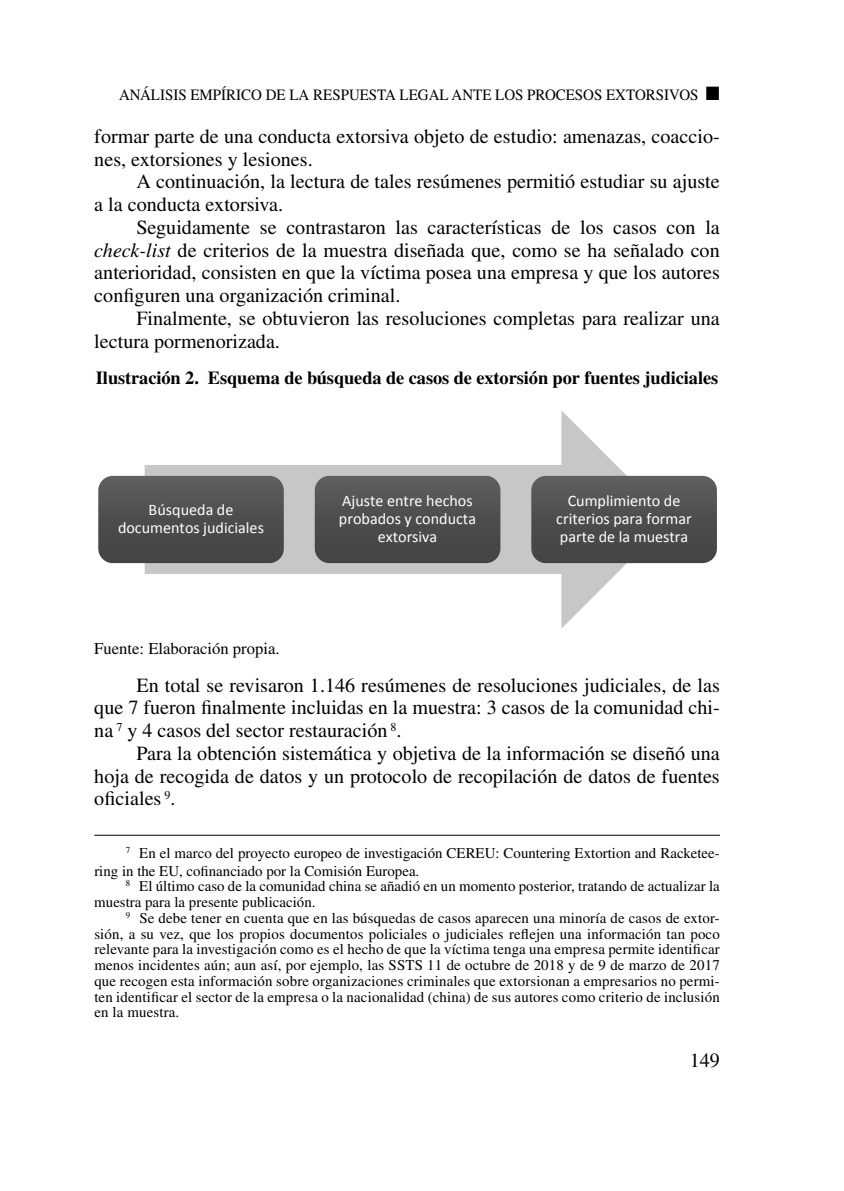
<style>
.page{position:relative;width:844px;height:1191px;background:#fff}
.page>*{position:absolute;margin:0;border:0;box-sizing:border-box;transform-origin:0 0}
.GENERAL-PARRAFO-1{font:20.12px/22.8px "Times LT Std";color:#000}
.GENERAL-PARRAFO-1-AN{font:20.12px/22.8px "Times LT Std";color:#000;text-align:justify}
.TABLA-TITULO{font:700 18.38px "Times LT Std";letter-spacing:-.005em;color:#000}
.TABLA-FUENTE{font:16.62px "Times LT Std";color:#000}
.t1{font:16.1px/17.7px "Calibri";color:#fff;text-align:center}
.t2{font:15.75px "Times LT Std";color:#000;scale:.95 1}
.CITAS-PARRAFO-1{font:14.88px/15.8px "Times LT Std";letter-spacing:.01em;color:#000}
.s1{font-style:italic}
</style>
<div class="page">
<svg style="left:145px;top:410px;width:525px;height:218px"></svg>
<img style="left:98px;top:476px;width:186px;height:87px">
<img style="left:315px;top:476px;width:185px;height:87px">
<img style="left:531px;top:476px;width:185px;height:87px">
<hr style="left:94px;top:834px;width:625px;height:1px;background:#000">
<p class="t2" style="left:119px;top:86px;width:633px">ANÁLISIS EMPÍRICO DE LA RESPUESTA LEGAL ANTE LOS PROCESOS EXTORSIVOS ■</p>
<p class="GENERAL-PARRAFO-1" style="left:94px;top:125px;width:627px">formar parte de una conducta extorsiva objeto de estudio: amenazas, coaccio&shy;nes, extorsiones y lesiones.</p>
<p class="GENERAL-PARRAFO-1" style="left:94px;top:170px;width:626px;text-indent:42px">A continuación, la lectura de tales resúmenes permitió estudiar su ajuste a la conducta extorsiva.</p>
<p class="GENERAL-PARRAFO-1" style="left:94px;top:216px;width:627px;text-align:justify;text-indent:42px">Seguidamente se contrastaron las características de los casos con la <span class="s1">check-list</span> de criterios de la muestra diseñada que, como se ha señalado con anterioridad, consisten en que la víctima posea una empresa y que los autores configuren una organización criminal.</p>
<p class="GENERAL-PARRAFO-1" style="left:94px;top:307px;width:627px;text-indent:42px">Finalmente, se obtuvieron las resoluciones completas para realizar una lectura pormenorizada.</p>
<p class="TABLA-TITULO" style="left:96px;top:366px;width:623px">Ilustración 2. Esquema de búsqueda de casos de extorsión por fuentes judiciales</p>
<p class="t1" style="left:118px;top:500px;width:147px">Búsqueda de documentos judiciales</p>
<p class="t1" style="left:339px;top:491px;width:139px">Ajuste entre hechos probados y conducta extorsiva</p>
<p class="t1" style="left:556px;top:491px;width:137px">Cumplimiento de criterios para formar parte de la muestra</p>
<p class="TABLA-FUENTE" style="left:94px;top:639px;width:187px">Fuente: Elaboración propia.</p>
<p class="GENERAL-PARRAFO-1-AN" style="left:94px;top:673px;width:627px;text-indent:42px">En total se revisaron 1.146 resúmenes de resoluciones judiciales, de las que 7 fueron finalmente incluidas en la muestra: 3 casos de la comunidad chi&shy;na <sup>7</sup> y 4 casos del sector restauración <sup>8</sup>.</p>
<p class="GENERAL-PARRAFO-1" style="left:94px;top:741px;width:626px;text-align:justify;text-indent:42px">Para la obtención sistemática y objetiva de la información se diseñó una hoja de recogida de datos y un protocolo de recopilación de datos de fuentes oficiales <sup>9</sup>.</p>
<p class="CITAS-PARRAFO-1" style="left:94px;top:844px;width:627px;line-height:17.5px;text-indent:31px"><sup>7</sup> En el marco del proyecto europeo de investigación CEREU: Countering Extortion and Racketee&shy;ring in the EU, cofinanciado por la Comisión Europea.</p>
<p class="CITAS-PARRAFO-1" style="left:94px;top:878px;width:627px;text-indent:32px"><sup>8</sup> El último caso de la comunidad china se añadió en un momento posterior, tratando de actualizar la muestra para la presente publicación.</p>
<p class="CITAS-PARRAFO-1" style="left:94px;top:909px;width:627px;text-align:justify;text-indent:31px"><sup>9</sup> Se debe tener en cuenta que en las búsquedas de casos aparecen una minoría de casos de extor&shy;sión, a su vez, que los propios documentos policiales o judiciales reflejen una información tan poco relevante para la investigación como es el hecho de que la víctima tenga una empresa permite identificar menos incidentes aún; aun así, por ejemplo, las SSTS 11 de octubre de 2018 y de 9 de marzo de 2017 que recogen esta información sobre organizaciones criminales que extorsionan a empresarios no permi&shy;ten identificar el sector de la empresa o la nacionalidad (china) de sus autores como criterio de inclusión en la muestra.</p>
<h1 class="GENERAL-PARRAFO-1" style="left:689px;top:1048px;width:32px">149</h1>
</div>
